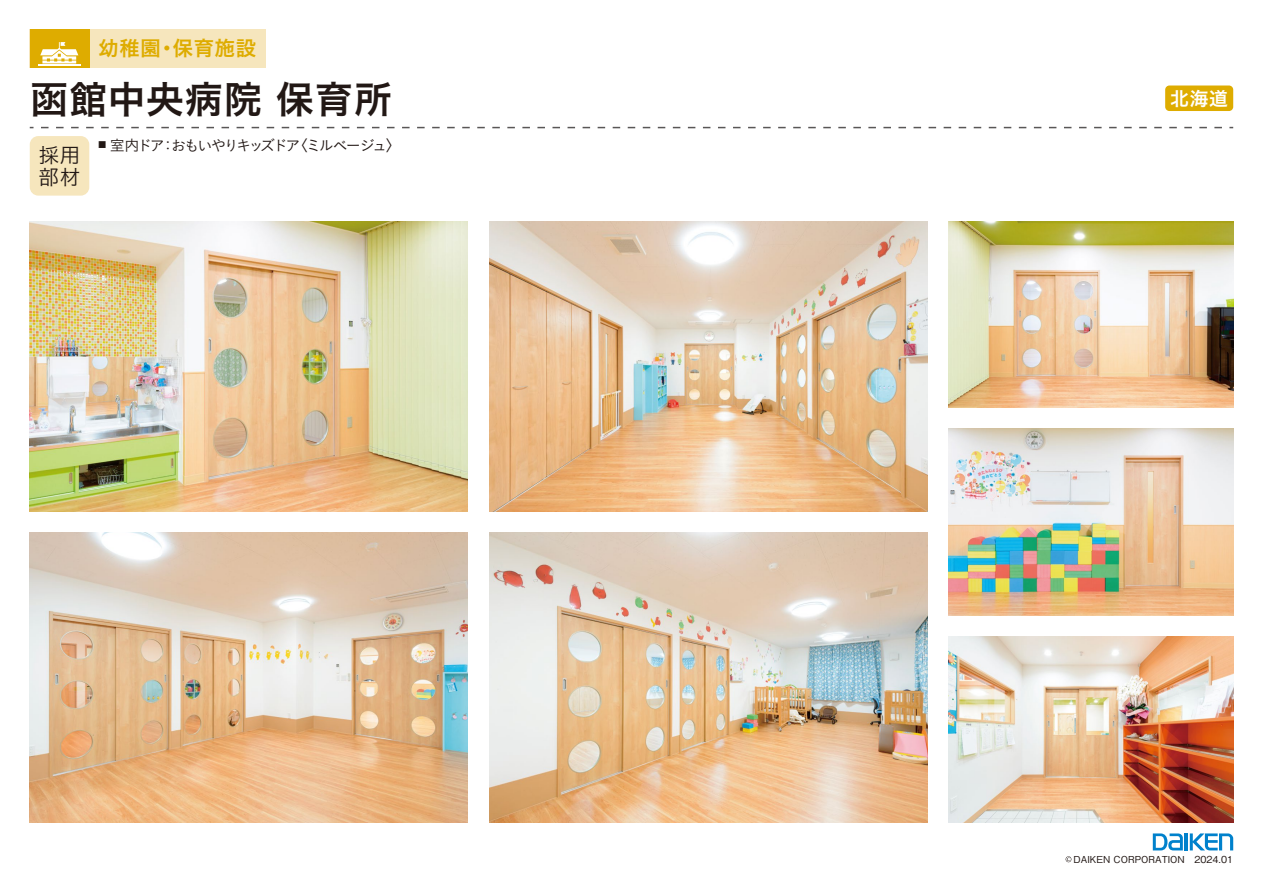
<style>
.page{position:relative;width:1263px;height:893px;background:#fff}
.page>*{position:absolute;margin:0;border:0;box-sizing:border-box;transform-origin:0 0}
.t1{font:39px "Koburina Go Std W6";color:#221815}
.t2{font:21px "Koburina Go Std W6";color:#deac00}
.t3{font:21px/22.5px "Koburina Go Std W3";color:#221815}
.t4{font:19.5px "Koburina Go Std W6";color:#fff}
.t5{font:15px "Koburina Go Std W3";letter-spacing:-.15em;color:#221815}
.t6{font:500 9.6px "Gothic BBB Pro";color:#221815}
</style>
<div class="page">
<div style="left:30px;top:30px;width:236px;height:38px;background:#f6e6bd"></div>
<div style="left:30px;top:30px;width:59px;height:38px;background:#deac00"></div>
<hr style="left:38px;top:65px;width:42px;height:1px;background:#fff">
<svg style="left:40px;top:42px;width:38px;height:21px"></svg>
<div style="left:30px;top:136px;width:59px;height:60px;background:#f6e6bd;border-radius:9px"></div>
<svg style="left:30px;top:127px;width:1192px;height:1px"></svg>
<div style="left:1165px;top:86px;width:68px;height:25px;background:#deac00;border-radius:4px"></div>
<img style="left:948px;top:221px;width:285px;height:186px">
<img style="left:948px;top:429px;width:285px;height:186px">
<img style="left:948px;top:636px;width:285px;height:187px">
<img style="left:489px;top:221px;width:438px;height:290px">
<img style="left:489px;top:533px;width:438px;height:290px">
<img style="left:30px;top:221px;width:438px;height:290px">
<img style="left:30px;top:533px;width:438px;height:290px">
<svg style="left:1065px;top:856px;width:6px;height:6px"></svg>
<hr style="left:1185px;top:833px;width:3px;height:17px;background:#0081cc">
<svg style="left:1190px;top:833px;width:43px;height:17px"></svg>
<svg style="left:1153px;top:833px;width:30px;height:17px"></svg>
<h2 class="t2" style="left:98px;top:32px;width:160px">幼稚園・保育施設</h2>
<h1 class="t1" style="left:30px;top:69px;width:364px">函館中央病院 保育所</h1>
<h3 class="t5" style="left:98px;top:134px;width:304px"><sup>■</sup> 室内ドア：おもいやりキッズドア〈ミルベージュ〉</h3>
<h2 class="t3" style="left:38px;top:143px;width:44px">採用部材</h2>
<h3 class="t4" style="left:1170px;top:83px;width:60px">北海道</h3>
<p class="t6" style="left:1064px;top:852px;width:171px">　DAIKEN CORPORATION　2024.01</p>
</div>
